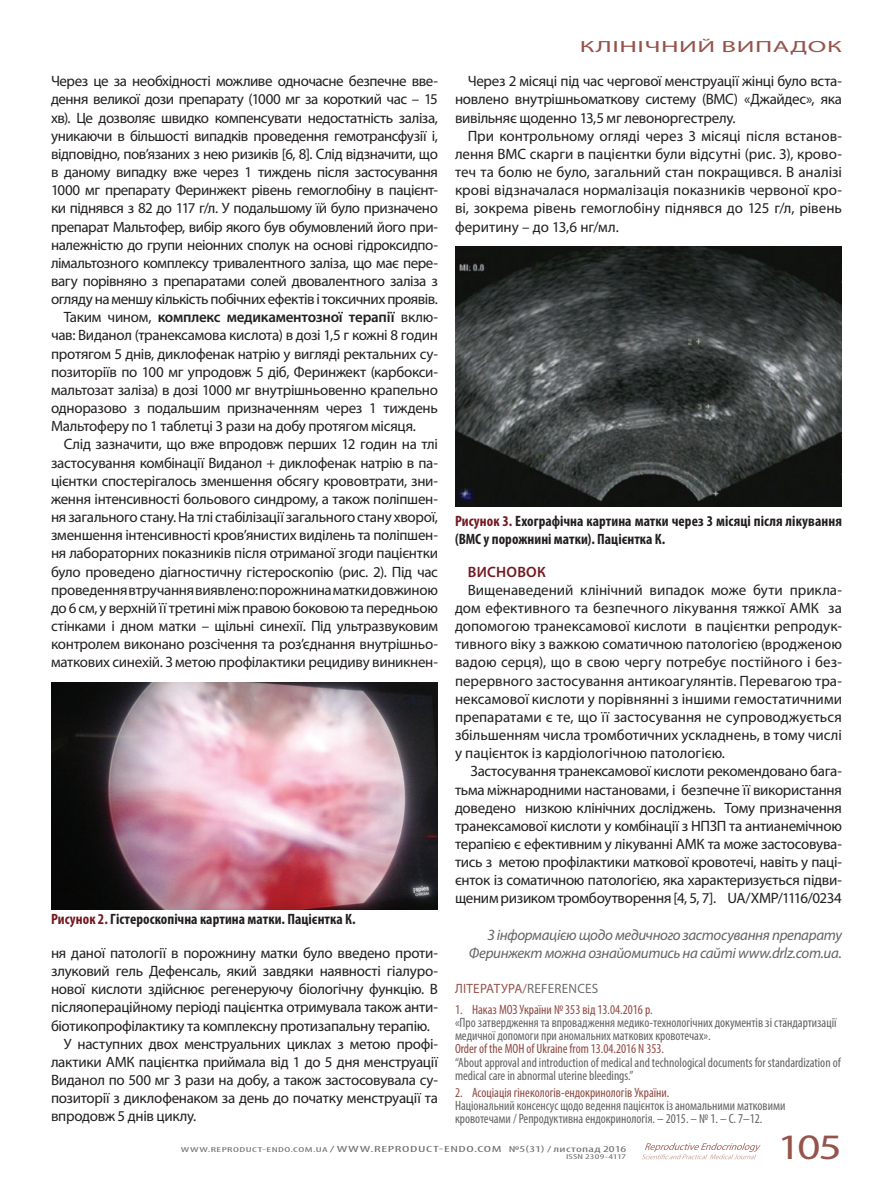
<style>
.page{position:relative;width:893px;height:1187px;background:#fff}
.page>*{position:absolute;margin:0;border:0;box-sizing:border-box;transform-origin:0 0}
.t1{font:35.85px "Myriad Pro";color:#95534b;scale:1.25 1}
.t2{font:16.2px "Myriad Pro";letter-spacing:.02em;color:#95534b;scale:1.67 1}
.t3{font:15px/18.1px "Myriad Pro";letter-spacing:-.02em;color:#231f20;text-align:justify}
.t4{font:700 condensed 15px/18px "Myriad Pro";letter-spacing:.005em;color:#231f20}
.t5{font:italic 15px/18.1px "Myriad Pro";letter-spacing:-.025em;color:#636366;text-align:right}
.t6{font:600 15px "Myriad Pro";letter-spacing:-.015em;color:#231f20}
.t7{font:600 15px "Myriad Pro";letter-spacing:.02em;color:#741820}
.t8{font:condensed 13.5px/13px "Myriad Pro";color:#636366}
.t9{font:condensed 13.5px "Myriad Pro";color:#8f4a43}
.t10{font:13.5px "Myriad Pro";letter-spacing:.02em;color:#95534b}
.t11{font:condensed 9px "Myriad Pro";letter-spacing:.035em;color:#6c6d70;scale:1.82 1}
.t12{font:condensed 7.2px "Myriad Pro";letter-spacing:.01em;color:#6c6d70;scale:1.67 1}
.s1{font-weight:400}
.s2{color:#741820}
.s3{color:#6c6d70}
.s4{font-size:7.2px}
</style>
<div class="page">
<svg style="left:642px;top:1143px;width:119px;height:16px"></svg>
<img style="left:51px;top:682px;width:387px;height:227px">
<img style="left:455px;top:247px;width:386px;height:259px">
<p class="t3" style="left:51px;top:72px;width:388px">Через це за необхідності можливе одночасне безпечне вве-</p>
<p class="t3" style="left:51px;top:90px;width:388px">дення великої дози препарату (1000 мг за короткий час – 15</p>
<p class="t3" style="left:51px;top:108px;width:388px">хв). Це дозволяє швидко компенсувати недостатність заліза,</p>
<p class="t3" style="left:51px;top:126px;width:388px">уникаючи в більшості випадків проведення гемотрансфузії і,</p>
<p class="t3" style="left:51px;top:144px;width:388px">відповідно, пов’язаних з нею ризиків [6, 8]. Слід відзначити, що</p>
<p class="t3" style="left:51px;top:163px;width:388px">в даному випадку вже через 1 тиждень після застосування</p>
<p class="t3" style="left:51px;top:181px;width:388px">1000 мг препарату Феринжект рівень гемоглобіну в пацієнт-</p>
<p class="t3" style="left:51px;top:199px;width:388px">ки піднявся з 82 до 117 г/л. У подальшому їй було призначено</p>
<p class="t3" style="left:51px;top:217px;width:388px">препарат Мальтофер, вибір якого був обумовлений його при-</p>
<p class="t3" style="left:51px;top:235px;width:388px">належністю до групи неіонних сполук на основі гідроксидпо-</p>
<p class="t3" style="left:51px;top:253px;width:388px">лімальтозного комплексу тривалентного заліза, що має пере-</p>
<p class="t3" style="left:51px;top:271px;width:388px">вагу порівняно з препаратами солей двовалентного заліза з</p>
<p class="t3" style="left:51px;top:290px;width:388px">огляду на меншу кількість побічних ефектів і токсичних проявів.</p>
<p class="t6" style="left:64px;top:308px;width:376px"><span class="s1">Таким чином,</span> комплекс медикаментозної терапії <span class="s1">вклю-</span></p>
<p class="t3" style="left:51px;top:326px;width:388px">чав: Виданол (транексамова кислота) в дозі 1,5 г кожні 8 годин</p>
<p class="t3" style="left:51px;top:344px;width:388px">протягом 5 днів, диклофенак натрію у вигляді ректальних су-</p>
<p class="t3" style="left:51px;top:362px;width:388px">позиторіїв по 100 мг упродовж 5 діб, Феринжект (карбокси-</p>
<p class="t3" style="left:51px;top:380px;width:388px">мальтозат заліза) в дозі 1000 мг внутрішньовенно крапельно</p>
<p class="t3" style="left:51px;top:399px;width:388px">одноразово з подальшим призначенням через 1 тиждень</p>
<p class="t3" style="left:51px;top:417px;width:366px">Мальтоферу по 1 таблетці 3 рази на добу протягом місяця.</p>
<p class="t3" style="left:64px;top:435px;width:376px">Слід зазначити, що вже впродовж перших 12 годин на тлі</p>
<p class="t3" style="left:51px;top:453px;width:388px">застосування комбінації Виданол + диклофенак натрію в па-</p>
<p class="t3" style="left:51px;top:471px;width:388px">цієнтки спостерігалось зменшення обсягу крововтрати, зни-</p>
<p class="t3" style="left:51px;top:489px;width:388px">ження інтенсивності больового синдрому, а також поліпшен-</p>
<p class="t3" style="left:51px;top:507px;width:388px">ня загального стану. На тлі стабілізації загального стану хворої,</p>
<p class="t3" style="left:51px;top:526px;width:388px">зменшення інтенсивності кров’янистих виділень та поліпшен-</p>
<p class="t3" style="left:51px;top:544px;width:388px">ня лабораторних показників після отриманої згоди пацієнтки</p>
<p class="t3" style="left:51px;top:562px;width:388px">було проведено діагностичну гістероскопію (рис. 2). Під час</p>
<p class="t3" style="left:51px;top:580px;width:388px">проведення втручання виявлено: порожнина матки довжиною</p>
<p class="t3" style="left:51px;top:598px;width:388px">до 6 см, у верхній її третині між правою боковою та передньою</p>
<p class="t3" style="left:51px;top:616px;width:388px">стінками і дном матки – щільні синехії. Під ультразвуковим</p>
<p class="t3" style="left:51px;top:634px;width:388px">контролем виконано розсічення та роз’єднання внутрішньо-</p>
<p class="t3" style="left:51px;top:653px;width:388px">маткових синехій. З метою профілактики рецидиву виникнен-</p>
<p class="t4" style="left:51px;top:909px;width:306px"><span class="s2">Рисунок 2.</span> Гістероскопічна картина матки. Пацієнтка К.</p>
<p class="t3" style="left:51px;top:943px;width:388px">ня даної патології в порожнину матки було введено проти-</p>
<p class="t3" style="left:51px;top:961px;width:388px">злуковий гель Дефенсаль, який завдяки наявності гіалуро-</p>
<p class="t3" style="left:51px;top:979px;width:388px">нової кислоти здійснює регенеруючу біологічну функцію. В</p>
<p class="t3" style="left:51px;top:997px;width:388px">післяопераційному періоді пацієнтка отримувала також анти-</p>
<p class="t3" style="left:51px;top:1016px;width:380px">біотикопрофілактику та комплексну протизапальну терапію.</p>
<p class="t3" style="left:64px;top:1034px;width:376px">У наступних двох менструальних циклах з метою профі-</p>
<p class="t3" style="left:51px;top:1052px;width:388px">лактики АМК пацієнтка приймала від 1 до 5 дня менструації</p>
<p class="t3" style="left:51px;top:1070px;width:388px">Виданол по 500 мг 3 рази на добу, а також застосовувала су-</p>
<p class="t3" style="left:51px;top:1088px;width:388px">позиторії з диклофенаком за день до початку менструації та</p>
<p class="t3" style="left:51px;top:1106px;width:147px">впродовж 5 днів циклу.</p>
<p class="t2" style="left:580px;top:36px;width:158px">КЛІНІЧНИЙ ВИПАДОК</p>
<p class="t3" style="left:455px;top:72px;width:388px;text-indent:13px">Через 2 місяці під час чергової менструації жінці було вста&shy;новлено внутрішньоматкову систему (ВМС) «Джайдес», яка вивільняє щоденно 13,5 мг левоноргестрелу.</p>
<p class="t3" style="left:455px;top:126px;width:388px;text-indent:13px">При контрольному огляді через 3 місяці після встанов&shy;лення ВМС скарги в пацієнтки були відсутні (рис. 3), крово&shy;теч та болю не було, загальний стан покращився. В аналізі крові відзначалася нормалізація показників червоної кро&shy;ві, зокрема рівень гемоглобіну піднявся до 125 г/л, рівень феритину – до 13,6 нг/мл.</p>
<p class="t4" style="left:455px;top:511px;width:388px"><span class="s2">Рисунок 3.</span> Ехографічна картина матки через 3 місяці після лікування (ВМС у порожнині матки). Пацієнтка К.</p>
<p class="t7" style="left:468px;top:562px;width:79px">ВИСНОВОК</p>
<p class="t3" style="left:455px;top:580px;width:388px;text-indent:13px">Вищенаведений клінічний випадок може бути прикла&shy;дом ефективного та безпечного лікування тяжкої АМК за допомогою транексамової кислоти в пацієнтки репродук&shy;тивного віку з важкою соматичною патологією (вродженою вадою серця), що в свою чергу потребує постійного і без&shy;перервного застосування антикоагулянтів. Перевагою тра&shy;нексамової кислоти у порівнянні з іншими гемостатичними препаратами є те, що її застосування не супроводжується збільшенням числа тромботичних ускладнень, в тому числі у пацієнток із кардіологічною патологією.</p>
<p class="t3" style="left:455px;top:762px;width:388px;text-indent:16px">Застосування транексамової кислоти рекомендовано бага&shy;тьма міжнародними настановами, і безпечне її використання доведено низкою клінічних досліджень. Тому призначення транексамової кислоти у комбінації з НПЗП та антианемічною терапією є ефективним у лікуванні АМК та може застосовува&shy;тись з метою профілактики маткової кровотечі, навіть у паці&shy;єнток із соматичною патологією, яка характеризується підви&shy;щеним ризиком тромбоутворення [4, 5, 7]. UA/XMP/1116/0234</p>
<p class="t5" style="left:469px;top:925px;width:374px">З інформацією щодо медичного застосування препарату<br>Феринжект можна ознайомитись на сайті www.drlz.com.ua.</p>
<p class="t10" style="left:455px;top:980px;width:145px">ЛІТЕРАТУРА/<span class="s3">REFERENCES</span></p>
<p class="t9" style="left:455px;top:1001px;width:199px">1. Наказ МОЗ України № 353 від 13.04.2016 р.</p>
<p class="t8" style="left:455px;top:1016px;width:383px">«Про затвердження та впровадження медико-технологічних документів зі стандартизації медичної допомоги при аномальних маткових кровотечах».</p>
<p class="t9" style="left:455px;top:1040px;width:211px">Order of the MOH of Ukraine from 13.04.2016 N 353.</p>
<p class="t8" style="left:455px;top:1055px;width:387px">“About approval and introduction of medical and technological documents for standardization of medical care in abnormal uterine bleedings.”</p>
<p class="t9" style="left:455px;top:1084px;width:216px">2. Асоціація гінекологів-ендокринологів України.</p>
<p class="t8" style="left:455px;top:1098px;width:332px">Національний консенсус щодо ведення пацієнток із аномальними матковими кровотечами / Репродуктивна ендокринологія. – 2015. – № 1. – С. 7–12.</p>
<p class="t11" style="left:181px;top:1142px;width:246px"><span class="s4">WWW.REPRODUCT-ENDO.COM.UA</span> /WWW.REPRODUCT-ENDO.COM №5(31) / листопад 2016</p>
<p class="t12" style="left:566px;top:1152px;width:37px">ISSN 2309-4117</p>
<h1 class="t1" style="left:778px;top:1124px;width:53px">105</h1>
</div>
